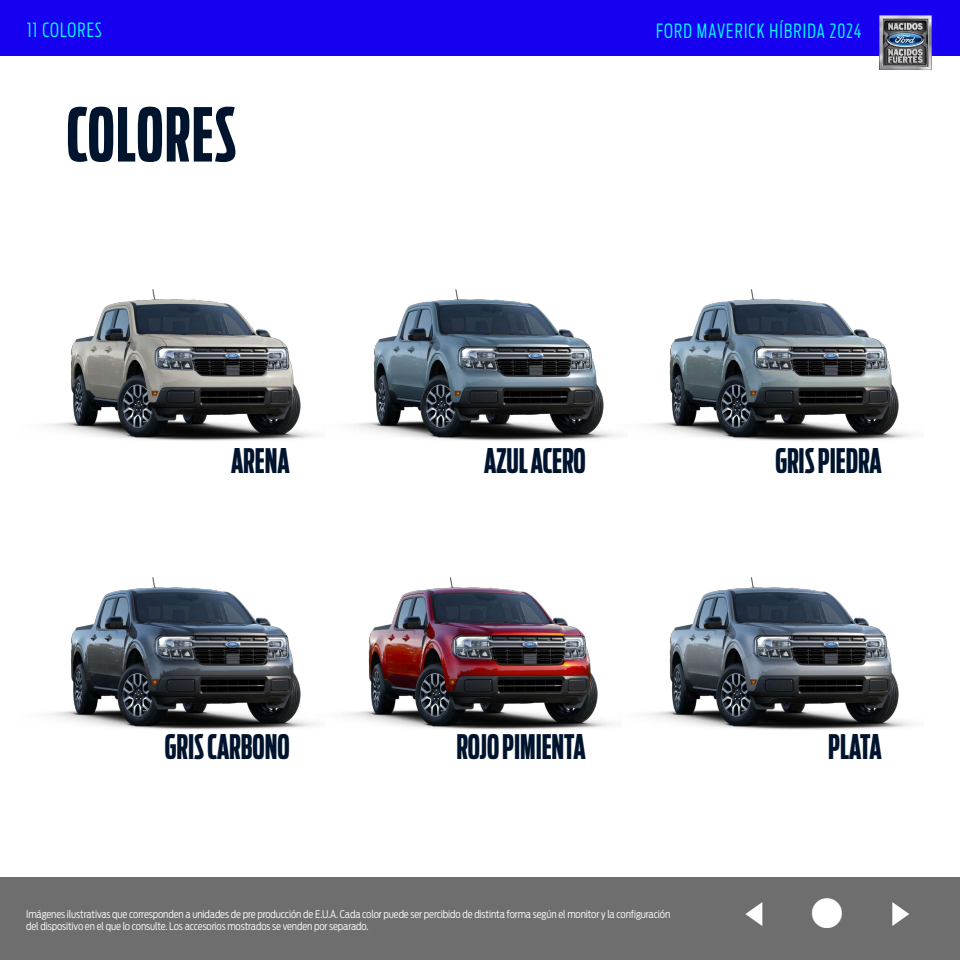
<style>
.page{position:relative;width:960px;height:960px;background:#fff}
.page>*{position:absolute;margin:0;border:0;box-sizing:border-box;transform-origin:0 0}
.t1{font:700 73.5px "Ford Antenna Comp";letter-spacing:.02em;color:#00142e}
.t2{font:38.25px "Webdings";color:#fff;scale:1.42 1}
.t3{font:700 33.53px "Ford Antenna Comp";color:#00142e}
.t4{font:300 19.5px "Ford Antenna Extra Cond";letter-spacing:.06em;color:#0ff}
.t5{font:300 10.5px/12.6px "Ford Antenna Cond";letter-spacing:-.01em;color:#fff}
</style>
<div class="page">
<img style="left:50px;top:289px;width:266px;height:152px">
<img style="left:50px;top:577px;width:267px;height:153px">
<img style="left:649px;top:289px;width:265px;height:152px">
<img style="left:353px;top:289px;width:267px;height:152px">
<img style="left:649px;top:577px;width:265px;height:153px">
<img style="left:348px;top:577px;width:265px;height:153px">
<div style="left:0;top:878px;width:960px;height:82px;background:#6e6e6e"></div>
<div style="left:0;top:0;width:960px;height:56px;background:#1700f0"></div>
<img style="left:880px;top:15px;width:52px;height:55px">
<h3 class="t4" style="left:27px;top:14px;width:76px">11 COLORES</h3>
<h3 class="t4" style="left:656px;top:15px;width:207px">FORD MAVERICK HÍBRIDA 2024</h3>
<h1 class="t1" style="left:67px;top:71px;width:172px">COLORES</h1>
<h3 class="t3" style="left:231px;top:431px;width:60px">ARENA</h3>
<h3 class="t3" style="left:165px;top:718px;width:126px">GRIS CARBONO</h3>
<h3 class="t3" style="left:484px;top:431px;width:103px">AZUL ACERO</h3>
<h3 class="t3" style="left:456px;top:718px;width:131px">ROJO PIMIENTA</h3>
<h3 class="t3" style="left:775px;top:431px;width:108px">GRIS PIEDRA</h3>
<h3 class="t3" style="left:828px;top:718px;width:55px">PLATA</h3>
<p class="t5" style="left:26px;top:906px;width:646px">Imágenes ilustrativas que corresponden a unidades de pre producción de E.U.A. Cada color puede ser percibido de distinta forma según el monitor y la configuración del dispositivo en el que lo consulte. Los accesorios mostrados se venden por separado.</p>
<h2 class="t2" style="left:732px;top:895px;width:138px">✓■ ✔</h2>
</div>
